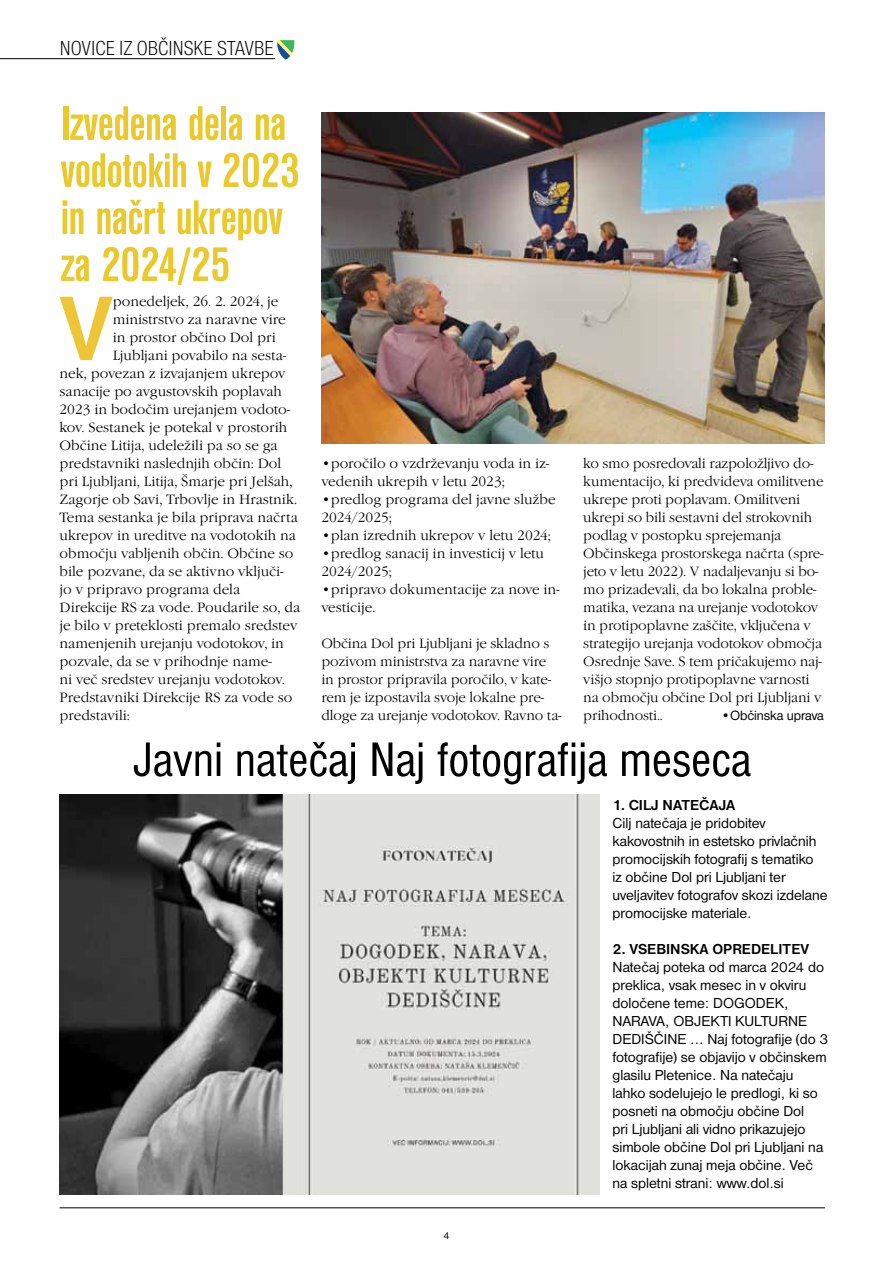
<style>
.page{position:relative;width:893px;height:1263px;background:#fff}
.page>*{position:absolute;margin:0;border:0;box-sizing:border-box;transform-origin:0 0}
.t1{font:700 94.95px "Nimbus San DCE";color:#edc536;scale:.96 1}
.t2{font:700 condensed 50.4px/47.1px "Nimbus San DCE";letter-spacing:-.02em;color:#e9c92c}
.t3{font:condensed 50.1px "Nimbus San DCE";color:#000}
.t4{font:21px "Nimbus San DCE Ligh Cond";color:#000}
.t5{font:15px/18px "Nimbus San DCE";color:#000}
.t6{font:700 15px "Nimbus San DCE";color:#000}
.t7{font:13.95px/18px "Garamond Itc TCE Ligh";letter-spacing:-.01em;color:#000}
.t8{font:13.95px "Nimbus San DCE";letter-spacing:-.01em;color:#000}
.t9{font:10.5px "Nimbus San DCE";color:#000}
</style>
<div class="page">
<hr style="left:60px;top:1207px;width:765px;height:1px;background:#000">
<svg style="left:276px;top:40px;width:19px;height:20px"></svg>
<hr style="left:0;top:58px;width:275px;height:1px;background:#000">
<img style="left:60px;top:794px;width:540px;height:401px">
<img style="left:322px;top:113px;width:503px;height:330px">
<h3 class="t4" style="left:60px;top:36px;width:216px">NOVICE IZ OBČINSKE STAVBE</h3>
<h2 class="t2" style="left:60px;top:101px;width:241px">Izvedena dela na vodotokih v 2023 in načrt ukrepov za 2024/25</h2>
<h1 class="t1" style="left:60px;top:275px;width:57px">V</h1>
<p class="t7" style="left:113px;top:293px;width:167px">ponedeljek, 26. 2. 2024, je</p>
<p class="t7" style="left:113px;top:311px;width:174px">ministrstvo za naravne vire</p>
<p class="t7" style="left:113px;top:329px;width:165px">in prostor občino Dol pri</p>
<p class="t7" style="left:113px;top:347px;width:175px">Ljubljani povabilo na sesta-</p>
<p class="t7" style="left:60px;top:365px;width:227px">nek, povezan z izvajanjem ukrepov</p>
<p class="t7" style="left:60px;top:383px;width:224px">sanacije po avgustovskih poplavah</p>
<p class="t7" style="left:60px;top:401px;width:232px">2023 in bodočim urejanjem vodoto-</p>
<p class="t7" style="left:60px;top:419px;width:229px">kov. Sestanek je potekal v prostorih</p>
<p class="t7" style="left:60px;top:437px;width:220px">Občine Litija, udeležili pa so se ga</p>
<p class="t7" style="left:60px;top:455px;width:223px">predstavniki naslednjih občin: Dol</p>
<p class="t7" style="left:60px;top:473px;width:234px">pri Ljubljani, Litija, Šmarje pri Jelšah,</p>
<p class="t7" style="left:60px;top:491px;width:239px">Zagorje ob Savi, Trbovlje in Hrastnik.</p>
<p class="t7" style="left:60px;top:509px;width:240px">Tema sestanka je bila priprava načrta</p>
<p class="t7" style="left:60px;top:527px;width:238px">ukrepov in ureditve na vodotokih na</p>
<p class="t7" style="left:60px;top:545px;width:235px">območju vabljenih občin. Občine so</p>
<p class="t7" style="left:60px;top:563px;width:226px">bile pozvane, da se aktivno vključi-</p>
<p class="t7" style="left:60px;top:581px;width:182px">jo v pripravo programa dela</p>
<p class="t7" style="left:60px;top:599px;width:242px">Direkcije RS za vode. Poudarile so, da</p>
<p class="t7" style="left:60px;top:617px;width:239px">je bilo v preteklosti premalo sredstev</p>
<p class="t7" style="left:60px;top:635px;width:226px">namenjenih urejanju vodotokov, in</p>
<p class="t7" style="left:60px;top:653px;width:214px">pozvale, da se v prihodnje name-</p>
<p class="t7" style="left:60px;top:671px;width:227px">ni več sredstev urejanju vodotokov.</p>
<p class="t7" style="left:60px;top:689px;width:234px">Predstavniki Direkcije RS za vode so</p>
<p class="t7" style="left:60px;top:707px;width:72px">predstavili:</p>
<p class="t7" style="left:321px;top:455px;width:229px">•poročilo o vzdrževanju voda in iz&shy;vedenih ukrepih v letu 2023;</p>
<p class="t7" style="left:321px;top:491px;width:236px">•predlog programa del javne službe<br>2024/2025;</p>
<p class="t7" style="left:321px;top:526px;width:231px">•plan izrednih ukrepov v letu 2024;</p>
<p class="t7" style="left:321px;top:544px;width:224px">•predlog sanacij in investicij v letu<br>2024/2025;</p>
<p class="t7" style="left:321px;top:580px;width:240px">•pripravo dokumentacije za nove in&shy;vesticije.</p>
<p class="t7" style="left:321px;top:635px;width:242px">Občina Dol pri Ljubljani je skladno s pozivom ministrstva za naravne vire in prostor pripravila poročilo, v kate&shy;rem je izpostavila svoje lokalne pre&shy;dloge za urejanje vodotokov. Ravno ta-</p>
<p class="t7" style="left:583px;top:455px;width:242px">ko smo posredovali razpoložljivo do&shy;kumentacijo, ki predvideva omilitvene ukrepe proti poplavam. Omilitveni ukrepi so bili sestavni del strokovnih podlag v postopku sprejemanja Občinskega prostorskega načrta (spre&shy;jeto v letu 2022). V nadaljevanju si bo&shy;mo prizadevali, da bo lokalna proble&shy;matika, vezana na urejanje vodotokov in protipoplavne zaščite, vključena v strategijo urejanja vodotokov območja Osrednje Save. S tem pričakujemo naj&shy;višjo stopnjo protipoplavne varnosti na območju občine Dol pri Ljubljani v prihodnosti..</p>
<p class="t8" style="left:721px;top:707px;width:104px">•Občinska uprava</p>
<h3 class="t3" style="left:133px;top:732px;width:620px">Javni natečaj Naj fotografija meseca</h3>
<p class="t9" style="left:443px;top:1230px;width:8px">4</p>
<p class="t6" style="left:612px;top:797px;width:124px">1. CILJ NATEČAJA</p>
<p class="t5" style="left:612px;top:814px;width:217px">Cilj natečaja je pridobitev kakovostnih in estetsko privlačnih promocijskih fotografij s tematiko<br>iz občine Dol pri Ljubljani ter uveljavitev fotografov skozi izdelane promocijske materiale.</p>
<p class="t6" style="left:612px;top:941px;width:196px">2. VSEBINSKA OPREDELITEV</p>
<p class="t5" style="left:612px;top:958px;width:217px">Natečaj poteka od marca 2024 do preklica, vsak mesec in v okviru določene teme: DOGODEK,<br>NARAVA, OBJEKTI KULTURNE<br>DEDIŠČINE … Naj fotografije (do 3 fotografije) se objavijo v občinskem glasilu Pletenice. Na natečaju lahko sodelujejo le predlogi, ki so posneti na območju občine Dol<br>pri Ljubljani ali vidno prikazujejo simbole občine Dol pri Ljubljani na lokacijah zunaj meja občine. Več na spletni strani: www.dol.si</p>
</div>
